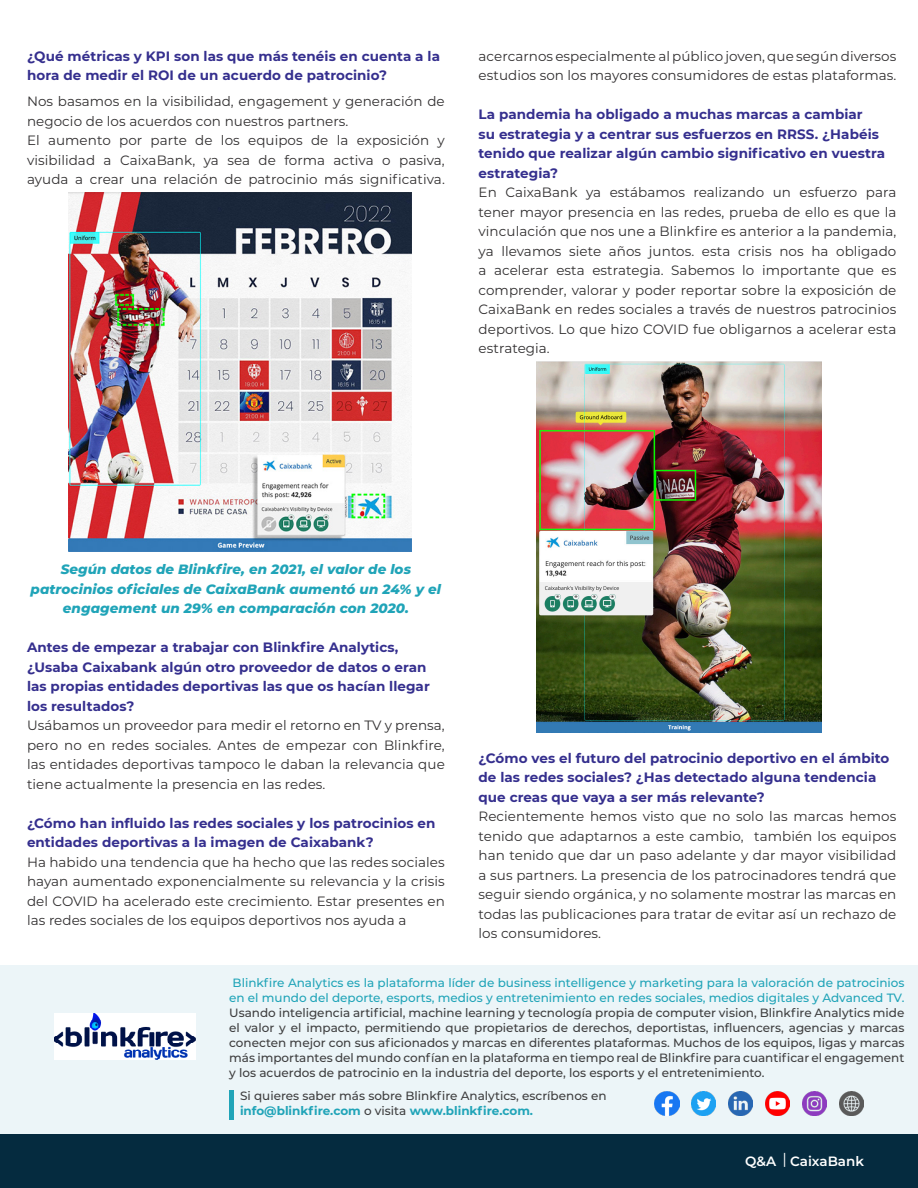
<style>
.page{position:relative;width:918px;height:1188px;background:#fff}
.page>*{position:absolute;margin:0;border:0;box-sizing:border-box;transform-origin:0 0}
.t1{font:13.5px/19.5px "Montserrat";letter-spacing:.005em;color:#312f30;text-align:justify}
.t2{font:700 13.5px/19.5px "Montserrat";letter-spacing:.005em;color:#352f8e}
.t3{font:italic 800 13.5px/19.5px "Montserrat";letter-spacing:.005em;color:#20a4b8;text-align:center}
.t4{font:600 13.5px "Montserrat";color:#fff}
.t5{font:500 12px/15px "Montserrat";color:#3e3e3f}
.s1{color:#20a4b8}
.s2{font-weight:700;color:#20a4b8}
.s3{font-weight:400;font-size:15px}
</style>
<div class="page">
<div style="left:0;top:1134px;width:918px;height:54px;background:#052b3f"></div>
<div style="left:0;top:966px;width:918px;height:168px;background:#ecf5f8"></div>
<img style="left:54px;top:1013px;width:141px;height:47px">
<div style="left:229px;top:1090px;width:5px;height:30px;background:#20a4b8"></div>
<img style="left:692px;top:1092px;width:24px;height:24px">
<img style="left:765px;top:1092px;width:25px;height:24px">
<img style="left:655px;top:1092px;width:24px;height:24px">
<img style="left:729px;top:1092px;width:24px;height:24px">
<img style="left:802px;top:1092px;width:25px;height:24px">
<img style="left:839px;top:1092px;width:25px;height:24px">
<img style="left:68px;top:193px;width:344px;height:359px">
<img style="left:536px;top:362px;width:285px;height:371px">
<p class="t2" style="left:27px;top:45px;width:415px">¿Qué métricas y KPI son las que más tenéis en cuenta a la hora de medir el ROI de un acuerdo de patrocinio?</p>
<p class="t1" style="left:27px;top:91px;width:419px">Nos basamos en la visibilidad, engagement y generación de negocio de los acuerdos con nuestros partners.</p>
<p class="t1" style="left:27px;top:130px;width:419px">El aumento por parte de los equipos de la exposición y visibilidad a CaixaBank, ya sea de forma activa o pasiva, ayuda a crear una relación de patrocinio más significativa.</p>
<p class="t1" style="left:479px;top:46px;width:419px">acercarnos especialmente al público joven, que según diversos estudios son los mayores consumidores de estas plataformas.</p>
<p class="t2" style="left:479px;top:104px;width:408px">La pandemia ha obligado a muchas marcas a cambiar<br>su estrategia y a centrar sus esfuerzos en RRSS. ¿Habéis tenido que realizar algún cambio significativo en vuestra estrategia?</p>
<p class="t1" style="left:479px;top:182px;width:419px">En CaixaBank ya estábamos realizando un esfuerzo para tener mayor presencia en las redes, prueba de ello es que la vinculación que nos une a Blinkfire es anterior a la pandemia, ya llevamos siete años juntos. esta crisis nos ha obligado a acelerar esta estrategia. Sabemos lo importante que es comprender, valorar y poder reportar sobre la exposición de CaixaBank en redes sociales a través de nuestros patrocinios deportivos. Lo que hizo COVID fue obligarnos a acelerar esta estrategia.</p>
<p class="t3" style="left:31px;top:559px;width:412px">Según datos de Blinkfire, en 2021, el valor de los patrocinios oficiales de CaixaBank aumentó un 24% y el engagement un 29% en comparación con 2020.</p>
<p class="t2" style="left:27px;top:637px;width:404px">Antes de empezar a trabajar con Blinkfire Analytics, ¿Usaba Caixabank algún otro proveedor de datos o eran las propias entidades deportivas las que os hacían llegar los resultados?</p>
<p class="t1" style="left:27px;top:715px;width:419px">Usábamos un proveedor para medir el retorno en TV y prensa, pero no en redes sociales. Antes de empezar con Blinkfire, las entidades deportivas tampoco le daban la relevancia que tiene actualmente la presencia en las redes.</p>
<p class="t2" style="left:27px;top:813px;width:410px">¿Cómo han influido las redes sociales y los patrocinios en entidades deportivas a la imagen de Caixabank?</p>
<p class="t1" style="left:27px;top:852px;width:419px">Ha habido una tendencia que ha hecho que las redes sociales hayan aumentado exponencialmente su relevancia y la crisis del COVID ha acelerado este crecimiento. Estar presentes en las redes sociales de los equipos deportivos nos ayuda a</p>
<p class="t2" style="left:479px;top:747px;width:412px">¿Cómo ves el futuro del patrocinio deportivo en el ámbito de las redes sociales? ¿Has detectado alguna tendencia que creas que vaya a ser más relevante?</p>
<p class="t1" style="left:479px;top:806px;width:419px">Recientemente hemos visto que no solo las marcas hemos tenido que adaptarnos a este cambio, también los equipos han tenido que dar un paso adelante y dar mayor visibilidad a sus partners. La presencia de los patrocinadores tendrá que seguir siendo orgánica, y no solamente mostrar las marcas en todas las publicaciones para tratar de evitar así un rechazo de los consumidores.</p>
<p class="t5" style="left:229px;top:975px;width:677px;text-align:justify"><span class="s1">Blinkfire Analytics es la plataforma líder de business intelligence y marketing para la valoración de patrocinios en el mundo del deporte, esports, medios y entretenimiento en redes sociales, medios digitales y Advanced TV.<br></span>Usando inteligencia artificial, machine learning y tecnología propia de computer vision, Blinkfire Analytics mide el valor y el impacto, permitiendo que propietarios de derechos, deportistas, influencers, agencias y marcas conecten mejor con sus aficionados y marcas en diferentes plataformas. Muchos de los equipos, ligas y marcas más importantes del mundo confían en la plataforma en tiempo real de Blinkfire para cuantificar el engagement y los acuerdos de patrocinio en la industria del deporte, los esports y el entretenimiento.</p>
<p class="t5" style="left:240px;top:1088px;width:368px">Si quieres saber más sobre Blinkfire Analytics, escríbenos en <span class="s2">info@blinkfire.com</span> o visita <span class="s2">www.blinkfire.com.</span></p>
<p class="t4" style="left:745px;top:1152px;width:120px">Q&amp;A <span class="s3">|</span> CaixaBank</p>
</div>
